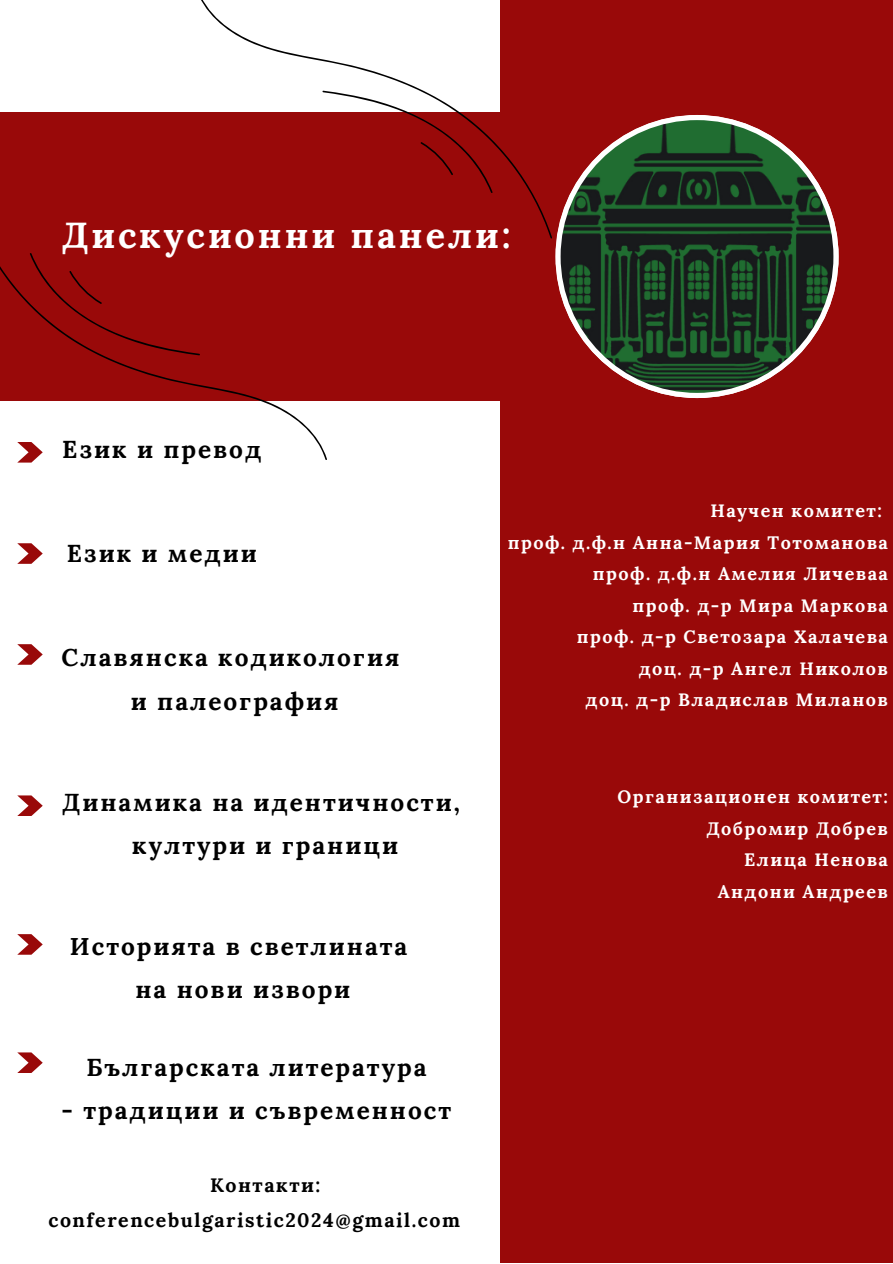
<style>
.page{position:relative;width:893px;height:1264px;background:#fff}
.page>*{position:absolute;margin:0;border:0;box-sizing:border-box;transform-origin:0 0}
.t1{font:700 36px "Lora";letter-spacing:.08em;color:#fff}
.t2{font:700 24.45px/43.7px "Lora";letter-spacing:.08em;color:#000;text-align:center}
.t3{font:700 19.5px "Lora";letter-spacing:.08em;color:#000}
.t4{font:700 18px "Lora";letter-spacing:.08em;color:#fff}
</style>
<div class="page">
<div style="left:0;top:112px;width:892px;height:289px;background:#990909"></div>
<div style="left:501px;top:0;width:391px;height:1262px;background:#990909"></div>
<svg style="left:18px;top:460px;width:16px;height:2px"></svg>
<svg style="left:17px;top:934px;width:26px;height:20px"></svg>
<svg style="left:17px;top:1052px;width:26px;height:20px"></svg>
<svg style="left:0;top:266px;width:327px;height:194px"></svg>
<svg style="left:30px;top:253px;width:170px;height:102px"></svg>
<svg style="left:201px;top:0;width:351px;height:239px"></svg>
<svg style="left:322px;top:91px;width:171px;height:102px"></svg>
<svg style="left:555px;top:115px;width:283px;height:283px"></svg>
<svg style="left:17px;top:795px;width:26px;height:21px"></svg>
<svg style="left:17px;top:644px;width:26px;height:20px"></svg>
<svg style="left:17px;top:543px;width:26px;height:21px"></svg>
<p class="t1" style="left:62px;top:212px;width:450px">Дискусионни панели:</p>
<p class="t2" style="left:62px;top:427px;width:200px">Език и превод</p>
<p class="t2" style="left:67px;top:531px;width:191px">Език и медии</p>
<p class="t2" style="left:62px;top:635px;width:339px">Славянска кодикология и палеография</p>
<p class="t2" style="left:62px;top:779px;width:399px">Динамика на идентичности, култури и граници</p>
<p class="t2" style="left:70px;top:923px;width:339px">Историята в светлината на нови извори</p>
<h1 class="t2" style="left:86px;top:1044px;width:341px">Българската литература</h1>
<h1 class="t2" style="left:62px;top:1088px;width:391px">- традиции и съвременност</h1>
<p class="t3" style="left:210px;top:1172px;width:112px">Контакти:</p>
<p class="t3" style="left:48px;top:1207px;width:413px">conferencebulgaristic2024@gmail.com</p>
<p class="t4" style="left:710px;top:499px;width:173px">Научен комитет:</p>
<h2 class="t4" style="left:507px;top:530px;width:381px">проф. д.ф.н Анна-Мария Тотоманова</h2>
<h2 class="t4" style="left:593px;top:562px;width:296px">проф. д.ф.н Амелия Личеваа</h2>
<h2 class="t4" style="left:632px;top:593px;width:257px">проф. д-р Мира Маркова</h2>
<h2 class="t4" style="left:577px;top:625px;width:312px">проф. д-р Светозара Халачева</h2>
<h2 class="t4" style="left:638px;top:656px;width:251px">доц. д-р Ангел Николов</h2>
<h2 class="t4" style="left:585px;top:688px;width:304px">доц. д-р Владислав Миланов</h2>
<p class="t4" style="left:617px;top:785px;width:272px">Организационен комитет:</p>
<p class="t4" style="left:706px;top:816px;width:183px">Добромир Добрев</p>
<p class="t4" style="left:744px;top:848px;width:145px">Елица Ненова</p>
<p class="t4" style="left:717px;top:879px;width:172px">Андони Андреев</p>
</div>
